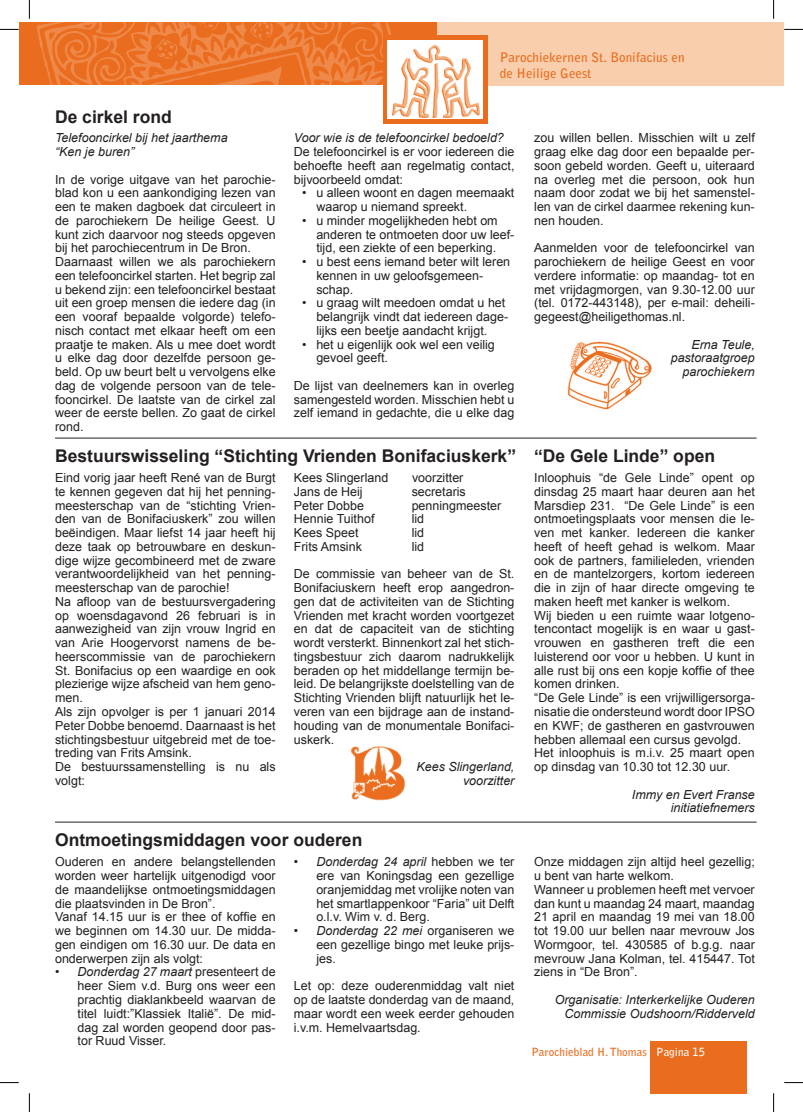
<style>
.page{position:relative;width:803px;height:1112px;background:#fff}
.page>*{position:absolute;margin:0;border:0;box-sizing:border-box;transform-origin:0 0}
.t1{font:700 17.5px "Arial";color:#231f20}
.t2{font:700 13.12px/15.8px "Bell Gothic Std";color:#ea6d1f}
.t3{font:12.5px/13.8px "Arial";color:#231f20}
.t4{font:italic 12.5px/13.8px "Arial";color:#231f20;text-align:right}
.t5{font:700 11.25px "Bell Gothic Std";color:#ea6d1f}
.s1{font-style:italic}
.s2{color:#fff}
</style>
<div class="page">
<div style="left:651px;top:1040px;width:96px;height:52px;background:#ea6d1f"></div>
<div style="left:436px;top:22px;width:348px;height:63px;background:#f9cead"></div>
<div style="left:19px;top:22px;width:417px;height:63px;background:#ea6d1f"></div>
<svg style="left:37px;top:22px;width:354px;height:63px"></svg>
<div style="left:383px;top:36px;width:105px;height:88px;background:#ea6d1f"></div>
<div style="left:387px;top:40px;width:96px;height:78px;background:#fff"></div>
<img style="left:392px;top:45px;width:87px;height:72px">
<img style="left:567px;top:341px;width:84px;height:69px">
<hr style="left:55px;top:438px;width:701px;height:1px;background:#231f20">
<hr style="left:55px;top:821px;width:701px;height:1px;background:#231f20">
<img style="left:350px;top:746px;width:56px;height:55px">
<svg style="left:0;top:29px;width:19px;height:1px"></svg>
<svg style="left:784px;top:29px;width:19px;height:1px"></svg>
<svg style="left:0;top:1082px;width:19px;height:1px"></svg>
<svg style="left:784px;top:1082px;width:19px;height:1px"></svg>
<svg style="left:29px;top:0;width:1px;height:19px"></svg>
<svg style="left:29px;top:1093px;width:1px;height:18px"></svg>
<svg style="left:773px;top:0;width:1px;height:19px"></svg>
<svg style="left:773px;top:1093px;width:1px;height:18px"></svg>
<h1 class="t1" style="left:55px;top:105px;width:118px">De cirkel rond</h1>
<p class="t4" style="left:55px;top:131px;width:174px;text-align:left">Telefooncirkel bij het jaarthema “Ken je buren”</p>
<p class="t3" style="left:55px;top:172px;width:222px">In de vorige uitgave van het parochie&shy;blad kon u een aankondiging lezen van een te maken dagboek dat circuleert in de parochiekern De heilige Geest. U kunt zich daarvoor nog steeds opgeven bij het parochiecentrum in De Bron.<br>Daarnaast willen we als parochiekern een telefooncirkel starten. Het begrip zal u bekend zijn: een telefooncirkel bestaat uit een groep mensen die iedere dag (in een vooraf bepaalde volgorde) telefo&shy;nisch contact met elkaar heeft om een praatje te maken. Als u mee doet wordt u elke dag door dezelfde persoon ge&shy;beld. Op uw beurt belt u vervolgens elke dag de volgende persoon van de tele&shy;fooncirkel. De laatste van de cirkel zal weer de eerste bellen. Zo gaat de cirkel rond.</p>
<p class="t2" style="left:500px;top:50px;width:186px">Parochiekernen St. Bonifacius en de Heilige Geest</p>
<p class="t4" style="left:294px;top:131px;width:212px">Voor wie is de telefooncirkel bedoeld?</p>
<p class="t3" style="left:294px;top:145px;width:222px;text-align:justify">De telefooncirkel is er voor iedereen die behoefte heeft aan regelmatig contact, bijvoorbeeld omdat:</p>
<p class="t3" style="left:316px;top:186px;width:200px;text-indent:-14px">• u alleen woont en dagen meemaakt waarop u niemand spreekt.</p>
<p class="t3" style="left:316px;top:213px;width:200px;text-indent:-14px">• u minder mogelijkheden hebt om anderen te ontmoeten door uw leef&shy;tijd, een ziekte of een beperking.</p>
<p class="t3" style="left:316px;top:255px;width:195px;text-indent:-14px">• u best eens iemand beter wilt leren kennen in uw geloofsgemeen&shy;schap.</p>
<p class="t3" style="left:316px;top:296px;width:193px;text-indent:-14px">• u graag wilt meedoen omdat u het belangrijk vindt dat iedereen dage&shy;lijks een beetje aandacht krijgt.</p>
<p class="t3" style="left:316px;top:337px;width:180px;text-indent:-14px">• het u eigenlijk ook wel een veilig gevoel geeft.</p>
<p class="t3" style="left:294px;top:378px;width:222px;text-align:justify">De lijst van deelnemers kan in overleg samengesteld worden. Misschien hebt u zelf iemand in gedachte, die u elke dag</p>
<p class="t3" style="left:534px;top:131px;width:222px;text-align:justify">zou willen bellen. Misschien wilt u zelf graag elke dag door een bepaalde per&shy;soon gebeld worden. Geeft u, uiteraard na overleg met die persoon, ook hun naam door zodat we bij het samenstel&shy;len van de cirkel daarmee rekening kun&shy;nen houden.</p>
<p class="t3" style="left:534px;top:241px;width:222px;text-align:justify">Aanmelden voor de telefooncirkel van parochiekern de heilige Geest en voor verdere informatie: op maandag- tot en met vrijdagmorgen, van 9.30-12.00 uur (tel. 0172-443148), per e-mail: deheili&shy;gegeest@heiligethomas.nl.</p>
<p class="t4" style="left:671px;top:337px;width:86px">Erna Teule, pastoraatgroep parochiekern</p>
<h1 class="t1" style="left:55px;top:443px;width:661px">Bestuurswisseling “Stichting Vrienden Bonifaciuskerk” “De Gele Linde” open</h1>
<p class="t3" style="left:294px;top:470px;width:96px">Kees Slingerland</p>
<p class="t3" style="left:412px;top:470px;width:53px">voorzitter</p>
<p class="t3" style="left:294px;top:484px;width:70px">Jans de Heij</p>
<p class="t3" style="left:412px;top:484px;width:56px">secretaris</p>
<p class="t3" style="left:294px;top:498px;width:72px">Peter Dobbe</p>
<p class="t3" style="left:412px;top:498px;width:91px">penningmeester</p>
<p class="t3" style="left:294px;top:512px;width:82px">Hennie Tuithof</p>
<p class="t3" style="left:412px;top:512px;width:14px">lid</p>
<p class="t3" style="left:294px;top:525px;width:66px">Kees Speet</p>
<p class="t3" style="left:412px;top:525px;width:14px">lid</p>
<p class="t3" style="left:294px;top:539px;width:70px">Frits Amsink</p>
<p class="t3" style="left:412px;top:539px;width:14px">lid</p>
<p class="t3" style="left:294px;top:567px;width:222px;text-align:justify">De commissie van beheer van de St.<br>Bonifaciuskern heeft erop aangedron&shy;gen dat de activiteiten van de Stichting Vrienden met kracht worden voortgezet en dat de capaciteit van de stichting wordt versterkt. Binnenkort zal het stich&shy;tingsbestuur zich daarom nadrukkelijk beraden op het middellange termijn be&shy;leid. De belangrijkste doelstelling van de Stichting Vrienden blijft natuurlijk het le&shy;veren van een bijdrage aan de instand&shy;houding van de monumentale Bonifaci&shy;uskerk.</p>
<p class="t4" style="left:416px;top:759px;width:99px">Kees Slingerland, voorzitter</p>
<p class="t3" style="left:55px;top:470px;width:222px">Eind vorig jaar heeft René van de Burgt te kennen gegeven dat hij het penning&shy;meesterschap van de “stichting Vrien&shy;den van de Bonifaciuskerk” zou willen beëindigen. Maar liefst 14 jaar heeft hij deze taak op betrouwbare en deskun&shy;dige wijze gecombineerd met de zware verantwoordelijkheid van het penning&shy;meesterschap van de parochie!<br>Na afloop van de bestuursvergadering op woensdagavond 26 februari is in aanwezigheid van zijn vrouw Ingrid en van Arie Hoogervorst namens de be&shy;heerscommissie van de parochiekern St. Bonifacius op een waardige en ook plezierige wijze afscheid van hem geno&shy;men.<br>Als zijn opvolger is per 1 januari 2014<br>Peter Dobbe benoemd. Daarnaast is het stichtingsbestuur uitgebreid met de toe&shy;treding van Frits Amsink.<br>De bestuurssamenstelling is nu als volgt:</p>
<p class="t3" style="left:534px;top:470px;width:222px">Inloophuis “de Gele Linde” opent op dinsdag 25 maart haar deuren aan het Marsdiep 231. “De Gele Linde” is een ontmoetingsplaats voor mensen die le&shy;ven met kanker. Iedereen die kanker heeft of heeft gehad is welkom. Maar ook de partners, familieleden, vrienden en de mantelzorgers, kortom iedereen die in zijn of haar directe omgeving te maken heeft met kanker is welkom.<br>Wij bieden u een ruimte waar lotgeno&shy;tencontact mogelijk is en waar u gast&shy;vrouwen en gastheren treft die een luisterend oor voor u hebben. U kunt in alle rust bij ons een kopje koffie of thee komen drinken.<br>“De Gele Linde” is een vrijwilligersorga&shy;nisatie die ondersteund wordt door IPSO en KWF; de gastheren en gastvrouwen hebben allemaal een cursus gevolgd.<br>Het inloophuis is m.i.v. 25 maart open op dinsdag van 10.30 tot 12.30 uur.</p>
<p class="t4" style="left:632px;top:787px;width:124px">Immy en Evert Franse initiatiefnemers</p>
<h1 class="t1" style="left:55px;top:827px;width:309px">Ontmoetingsmiddagen voor ouderen</h1>
<p class="t3" style="left:55px;top:854px;width:222px">Ouderen en andere belangstellenden worden weer hartelijk uitgenodigd voor de maandelijkse ontmoetingsmiddagen die plaatsvinden in De Bron”.<br>Vanaf 14.15 uur is er thee of koffie en we beginnen om 14.30 uur. De midda&shy;gen eindigen om 16.30 uur. De data en onderwerpen zijn als volgt:</p>
<p class="t3" style="left:78px;top:964px;width:200px;text-align:justify;text-indent:-22px"><span class="s1">• Donderdag 27 maart</span> presenteert de heer Siem v.d. Burg ons weer een prachtig diaklankbeeld waarvan de titel luidt:”Klassiek Italië”. De mid&shy;dag zal worden geopend door pas&shy;tor Ruud Visser.</p>
<p class="t3" style="left:316px;top:854px;width:200px;text-align:justify;text-indent:-22px"><span class="s1">• Donderdag 24 april</span> hebben we ter ere van Koningsdag een gezellige oranjemiddag met vrolijke noten van het smartlappenkoor “Faria” uit Delft o.l.v. Wim v. d. Berg.</p>
<p class="t3" style="left:316px;top:923px;width:200px;text-align:justify;text-indent:-22px"><span class="s1">• Donderdag 22 mei</span> organiseren we een gezellige bingo met leuke prijs&shy;jes.</p>
<p class="t3" style="left:294px;top:978px;width:222px;text-align:justify">Let op: deze ouderenmiddag valt niet op de laatste donderdag van de maand, maar wordt een week eerder gehouden i.v.m. Hemelvaartsdag.</p>
<p class="t3" style="left:534px;top:854px;width:222px">Onze middagen zijn altijd heel gezellig; u bent van harte welkom.<br>Wanneer u problemen heeft met vervoer dan kunt u maandag 24 maart, maandag 21 april en maandag 19 mei van 18.00 tot 19.00 uur bellen naar mevrouw Jos Wormgoor, tel. 430585 of b.g.g. naar mevrouw Jana Kolman, tel. 415447. Tot ziens in “De Bron”.</p>
<p class="t4" style="left:555px;top:992px;width:202px">Organisatie: Interkerkelijke Ouderen<br>Commissie Oudshoorn/Ridderveld</p>
<p class="t5" style="left:531px;top:1044px;width:175px">Parochieblad H. Thomas <span class="s2">Pagina 15</span></p>
</div>
